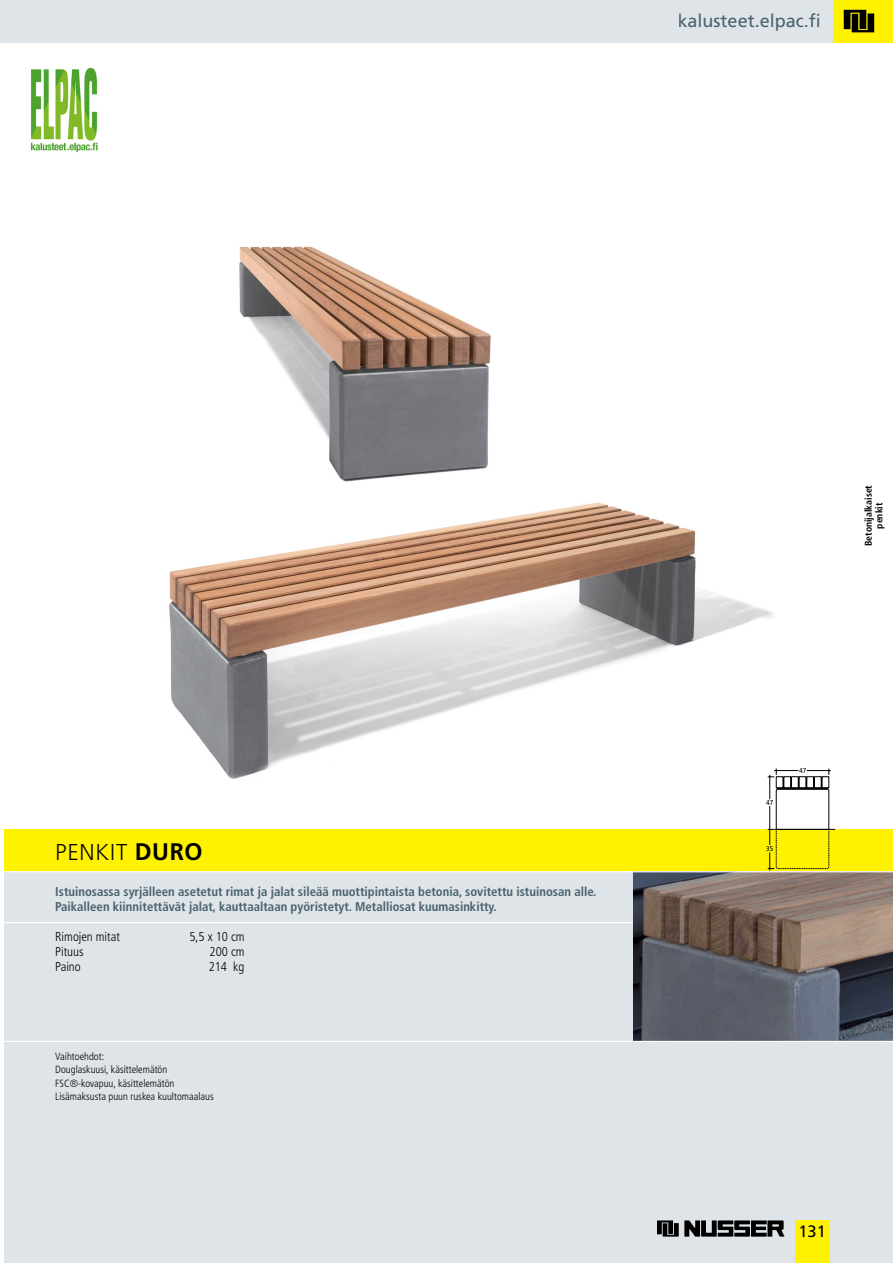
<style>
.page{position:relative;width:893px;height:1263px;background:#fff}
.page>*{position:absolute;margin:0;border:0;box-sizing:border-box;transform-origin:0 0}
.t1{font:300 24px "Frutiger Next LT";letter-spacing:.025em;color:#000}
.t2{font:18px "Frutiger LT Std";color:#48626f}
.t3{font:16.5px "Frutiger LT Std";color:#000}
.t4{font:700 condensed 12.75px/15px "Frutiger LT Std";color:#48626f}
.t5{font:300 condensed 12.75px "Frutiger LT Std";color:#000}
.t6{font:300 condensed 10.5px/13.5px "Frutiger LT Std";color:#000}
.t7{font:700 condensed 9.75px/10.5px "Frutiger LT Std";color:#000;text-align:center}
.t8{font:500 condensed 7.5px "Frutiger Next LT";color:#000}
.s1{font-family:"Frutiger LT Std";font-weight:700}
</style>
<div class="page">
<div style="left:4px;top:872px;width:889px;height:391px;background:#dfe4e8"></div>
<hr style="left:4px;top:922px;width:889px;height:1px;background:#fff">
<div style="left:4px;top:829px;width:889px;height:43px;background:#fff200"></div>
<img style="left:634px;top:872px;width:259px;height:169px">
<img style="left:169px;top:502px;width:608px;height:277px">
<img style="left:239px;top:246px;width:252px;height:236px">
<hr style="left:775px;top:829px;width:60px;height:1px;background:#000">
<svg style="left:768px;top:769px;width:62px;height:101px"></svg>
<div style="left:777px;top:788px;width:51px;height:1px;border:1px solid #000"></div>
<hr style="left:4px;top:1041px;width:889px;height:1px;background:#fff">
<hr style="left:4px;top:871px;width:889px;height:1px;background:#fff">
<div style="left:795px;top:1220px;width:34px;height:43px;background:#fff200"></div>
<div style="left:0;top:0;width:893px;height:43px;background:#dfe4e8"></div>
<div style="left:833px;top:0;width:60px;height:43px;background:#fff200"></div>
<svg style="left:844px;top:10px;width:30px;height:22px"></svg>
<svg style="left:657px;top:1220px;width:127px;height:16px"></svg>
<img style="left:30px;top:67px;width:68px;height:86px">
<h2 class="t2" style="left:678px;top:10px;width:145px">kalusteet.elpac.fi</h2>
<h1 class="t1" style="left:55px;top:838px;width:149px">PENKIT <span class="s1">DURO</span></h1>
<p class="t4" style="left:55px;top:884px;width:543px">Istuinosassa syrjälleen asetetut rimat ja jalat sileää muottipintaista betonia, sovitettu istuinosan alle.<br>Paikalleen kiinnitettävät jalat, kauttaaltaan pyöristetyt. Metalliosat kuumasinkitty.</p>
<p class="t5" style="left:55px;top:930px;width:66px">Rimojen mitat</p>
<p class="t5" style="left:189px;top:930px;width:57px">5,5 x 10 cm</p>
<p class="t5" style="left:55px;top:945px;width:30px">Pituus</p>
<p class="t5" style="left:210px;top:945px;width:36px">200 cm</p>
<p class="t5" style="left:55px;top:960px;width:27px">Paino</p>
<p class="t5" style="left:209px;top:960px;width:37px">214 kg</p>
<p class="t6" style="left:55px;top:1049px;width:160px">Vaihtoehdot:<br>Douglaskuusi, käsittelemätön<br>FSC®-kovapuu, käsittelemätön<br>Lisämaksusta puun ruskea kuultomaalaus</p>
<p class="t7" style="left:863px;top:546px;width:63px;rotate:-90deg">Betonijalkaiset penkit</p>
<p class="t8" style="left:766px;top:798px;width:9px">47</p>
<p class="t8" style="left:766px;top:844px;width:9px">35</p>
<p class="t8" style="left:799px;top:766px;width:9px">47</p>
<p class="t3" style="left:798px;top:1222px;width:29px">131</p>
</div>
